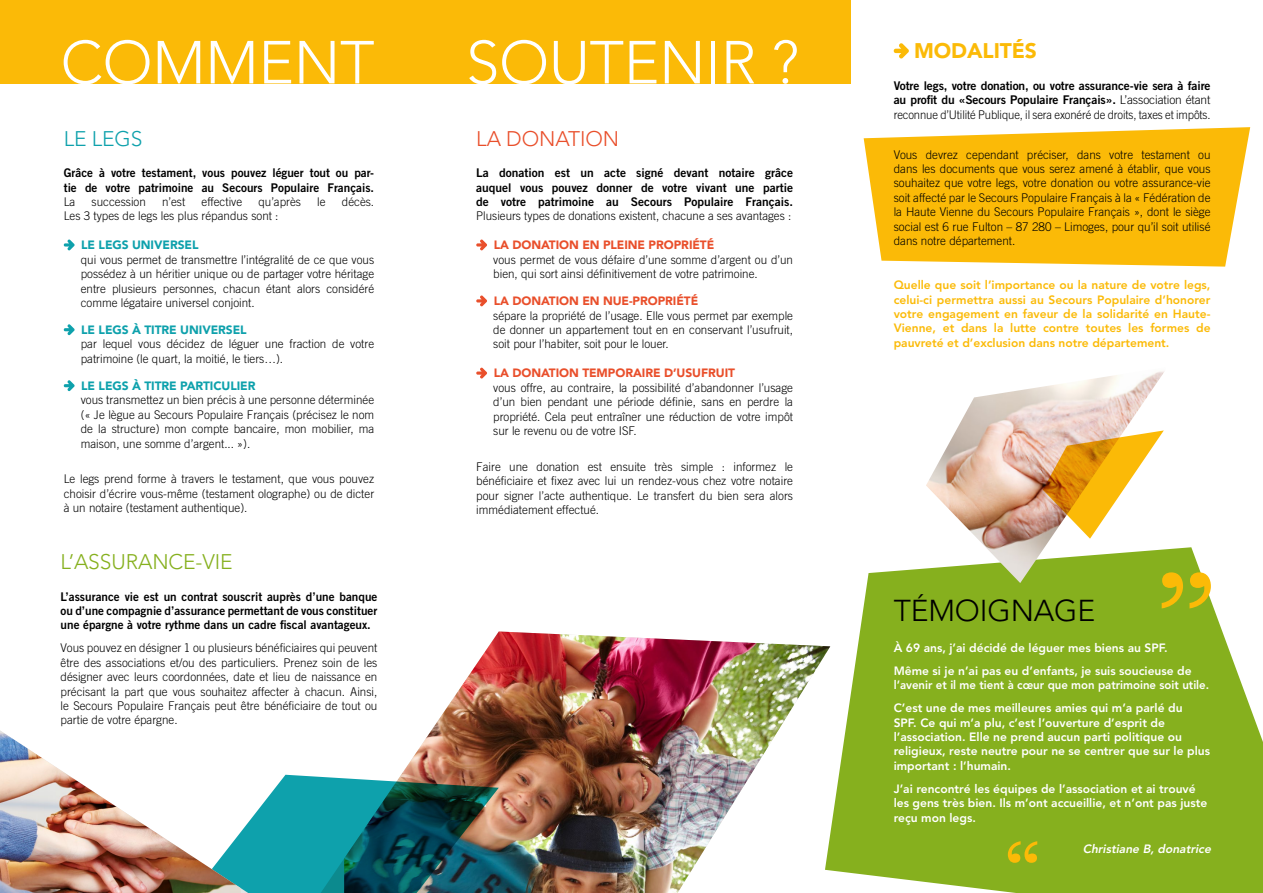
<style>
.page{position:relative;width:1263px;height:893px;background:#fff}
.page>*{position:absolute;margin:0;border:0;box-sizing:border-box;transform-origin:0 0}
.t1{font:300 60px "Avenir";letter-spacing:-.005em;color:#fff}
.t2{font:300 30px "Avenir";letter-spacing:-.005em;color:#000}
.t3{font:300 21px "Avenir";letter-spacing:-.005em;color:#86b01e}
.t4{font:300 21px "Avenir";letter-spacing:-.005em;color:#e94f2b}
.t5{font:900 21px "Avenir";letter-spacing:-.005em;color:#fbba07}
.t6{font:300 21px "Avenir";letter-spacing:-.005em;color:#0ea1ac}
.t7{font:300 12px/14.4px "Trade Gothic LT Std";color:#000;text-align:justify}
.t8{font:12px/14.4px "Trade Gothic LT Std Bd 2";color:#000}
.t9{font:800 12px/14.4px "Avenir";color:#fff}
.t10{font:800 12px/14.4px "Avenir";color:#fbba07;text-align:justify}
.t11{font:800 12px/23px "Avenir";color:#fff;scale:.95 1}
.t12{font:900 12px "Avenir";letter-spacing:-.005em;color:#e94f2b}
.t13{font:300 12px "Trade Gothic LT Std";color:#000;scale:.94 1}
.t14{font:900 12px "Avenir";letter-spacing:-.005em;color:#0ea1ac}
.t15{font:300 12px "Trade Gothic LT Std";color:#000;scale:.96 1}
.t16{font:italic 800 12px "Avenir";color:#fff}
.s1{font-family:"Trade Gothic LT Std";font-weight:300}
</style>
<div class="page">
<svg style="left:830px;top:547px;width:433px;height:346px;background:#94b938"></svg>
<svg style="left:864px;top:127px;width:386px;height:140px;background:#fbc123"></svg>
<img style="left:926px;top:371px;width:240px;height:212px">
<svg style="left:1043px;top:430px;width:121px;height:109px"></svg>
<svg style="left:64px;top:240px;width:11px;height:10px"></svg>
<svg style="left:64px;top:324px;width:11px;height:11px"></svg>
<svg style="left:64px;top:380px;width:11px;height:11px"></svg>
<svg style="left:476px;top:240px;width:11px;height:10px"></svg>
<svg style="left:476px;top:295px;width:11px;height:11px"></svg>
<svg style="left:476px;top:368px;width:11px;height:10px"></svg>
<svg style="left:894px;top:43px;width:15px;height:15px"></svg>
<div style="left:0;top:0;width:850px;height:83px;background:#fbba07"></div>
<img style="left:431px;top:631px;width:399px;height:262px">
<img style="left:241px;top:730px;width:258px;height:163px">
<img style="left:0;top:730px;width:241px;height:163px">
<svg style="left:1162px;top:572px;width:49px;height:36px;background:#c0b619"></svg>
<svg style="left:1008px;top:841px;width:29px;height:22px"></svg>
<h1 class="t1" style="left:61px;top:27px;width:315px">COMMENT</h1>
<h1 class="t1" style="left:466px;top:27px;width:334px">SOUTENIR ?</h1>
<h3 class="t6" style="left:64px;top:126px;width:80px">LE LEGS</h3>
<p class="t8" style="left:64px;top:165px;width:312px">Grâce à votre testament, vous pouvez léguer tout ou par&shy;tie de votre patrimoine au Secours Populaire Français.</p>
<p class="t7" style="left:64px;top:194px;width:13px">La</p>
<p class="t7" style="left:92px;top:194px;width:56px">succession</p>
<p class="t7" style="left:162px;top:194px;width:25px">n’est</p>
<p class="t7" style="left:202px;top:194px;width:42px">effective</p>
<p class="t7" style="left:258px;top:194px;width:44px">qu’après</p>
<p class="t7" style="left:317px;top:194px;width:10px">le</p>
<p class="t7" style="left:342px;top:194px;width:34px">décès.</p>
<p class="t7" style="left:64px;top:209px;width:216px">Les 3 types de legs les plus répandus sont :</p>
<p class="t14" style="left:81px;top:238px;width:119px">LE LEGS UNIVERSEL</p>
<p class="t7" style="left:81px;top:252px;width:295px">qui vous permet de transmettre l’intégralité de ce que vous possédez à un héritier unique ou de partager votre héritage entre plusieurs personnes, chacun étant alors considéré comme légataire universel conjoint.</p>
<p class="t14" style="left:81px;top:323px;width:167px">LE LEGS À TITRE UNIVERSEL</p>
<p class="t7" style="left:81px;top:337px;width:295px">par lequel vous décidez de léguer une fraction de votre patrimoine (le quart, la moitié, le tiers…).</p>
<p class="t14" style="left:81px;top:379px;width:176px">LE LEGS À TITRE PARTICULIER</p>
<p class="t7" style="left:81px;top:393px;width:295px">vous transmettez un bien précis à une personne déterminée (« Je lègue au Secours Populaire Français (précisez le nom de la structure) mon compte bancaire, mon mobilier, ma maison, une somme d’argent... »).</p>
<p class="t7" style="left:64px;top:472px;width:312px">Le legs prend forme à travers le testament, que vous pouvez choisir d’écrire vous-même (testament olographe) ou de dicter à un notaire (testament authentique).</p>
<h3 class="t3" style="left:61px;top:550px;width:174px">L’ASSURANCE-VIE</h3>
<p class="t8" style="left:61px;top:589px;width:318px;text-align:justify">L’assurance vie est un contrat souscrit auprès d’une banque ou d’une compagnie d’assurance permettant de vous constituer une épargne à votre rythme dans un cadre fiscal avantageux.</p>
<p class="t7" style="left:61px;top:641px;width:318px">Vous pouvez en désigner 1 ou plusieurs bénéficiaires qui peuvent être des associations et/ou des particuliers. Prenez soin de les désigner avec leurs coordonnées, date et lieu de naissance en précisant la part que vous souhaitez affecter à chacun. Ainsi, le Secours Populaire Français peut être bénéficiaire de tout ou partie de votre épargne.</p>
<h3 class="t4" style="left:476px;top:126px;width:145px">LA DONATION</h3>
<p class="t8" style="left:476px;top:165px;width:318px;text-align:justify">La donation est un acte signé devant notaire grâce auquel vous pouvez donner de votre vivant une partie de votre patrimoine au Secours Populaire Français.</p>
<p class="t15" style="left:476px;top:209px;width:330px">Plusieurs types de donations existent, chacune a ses avantages :</p>
<p class="t12" style="left:494px;top:238px;width:222px">LA DONATION EN PLEINE PROPRIÉTÉ</p>
<p class="t7" style="left:493px;top:252px;width:301px">vous permet de vous défaire d’une somme d’argent ou d’un bien, qui sort ainsi définitivement de votre patrimoine.</p>
<p class="t12" style="left:494px;top:294px;width:206px">LA DONATION EN NUE-PROPRIÉTÉ</p>
<p class="t7" style="left:493px;top:308px;width:301px">sépare la propriété de l’usage. Elle vous permet par exemple de donner un appartement tout en en conservant l’usufruit, soit pour l’habiter, soit pour le louer.</p>
<p class="t12" style="left:494px;top:366px;width:243px">LA DONATION TEMPORAIRE D’USUFRUIT</p>
<p class="t7" style="left:493px;top:380px;width:301px">vous offre, au contraire, la possibilité d’abandonner l’usage d’un bien pendant une période définie, sans en perdre la propriété. Cela peut entraîner une réduction de votre impôt sur le revenu ou de votre ISF.</p>
<p class="t7" style="left:476px;top:459px;width:318px">Faire une donation est ensuite très simple : informez le bénéficiaire et fixez avec lui un rendez-vous chez votre notaire pour signer l’acte authentique. Le transfert du bien sera alors immédiatement effectué.</p>
<h3 class="t5" style="left:914px;top:38px;width:124px">MODALITÉS</h3>
<p class="t8" style="left:894px;top:78px;width:318px">Votre legs, votre donation, ou votre assurance-vie sera à faire au profit du «Secours Populaire Français». <span class="s1">L’association étant</span></p>
<p class="t13" style="left:894px;top:107px;width:339px">reconnue d’Utilité Publique, il sera exonéré de droits, taxes et impôts.</p>
<p class="t7" style="left:894px;top:147px;width:318px">Vous devrez cependant préciser, dans votre testament ou dans les documents que vous serez amené à établir, que vous souhaitez que votre legs, votre donation ou votre assurance-vie soit affecté par le Secours Populaire Français à la « Fédération de la Haute Vienne du Secours Populaire Français », dont le siège social est 6 rue Fulton – 87 280 – Limoges, pour qu’il soit utilisé dans notre département.</p>
<p class="t10" style="left:894px;top:278px;width:318px">Quelle que soit l’importance ou la nature de votre legs, celui-ci permettra aussi au Secours Populaire d’honorer votre engagement en faveur de la solidarité en Haute-Vienne, et dans la lutte contre toutes les formes de pauvreté et d’exclusion dans notre département.</p>
<h2 class="t2" style="left:894px;top:593px;width:203px">TÉMOIGNAGE</h2>
<p class="t9" style="left:894px;top:636px;width:299px;line-height:23px">À 69 ans, j’ai décidé de léguer mes biens au SPF.<br>Même si je n’ai pas eu d’enfants, je suis soucieuse de</p>
<p class="t11" style="left:894px;top:674px;width:334px">l’avenir et il me tient à cœur que mon patrimoine soit utile.<br>C’est une de mes meilleures amies qui m’a parlé du</p>
<p class="t9" style="left:894px;top:715px;width:318px">SPF. Ce qui m’a plu, c’est l’ouverture d’esprit de l’association. Elle ne prend aucun parti politique ou religieux, reste neutre pour ne se centrer que sur le plus important : l’humain.</p>
<p class="t9" style="left:894px;top:781px;width:315px">J’ai rencontré les équipes de l’association et ai trouvé les gens très bien. Ils m’ont accueillie, et n’ont pas juste reçu mon legs.</p>
<p class="t16" style="left:1083px;top:842px;width:132px">Christiane B, donatrice</p>
</div>
